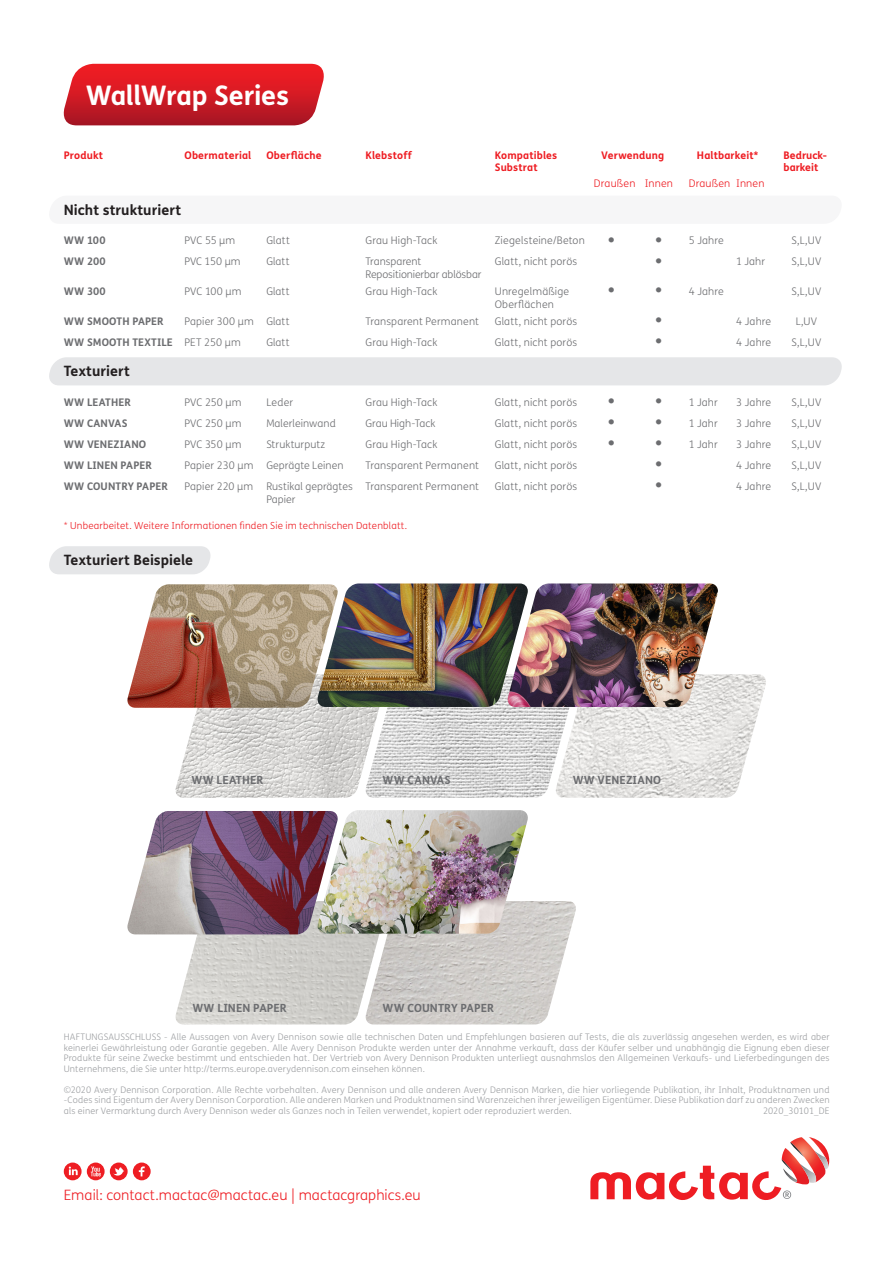
<style>
.page{position:relative;width:893px;height:1263px;background:#fff}
.page>*{position:absolute;margin:0;border:0;box-sizing:border-box;transform-origin:0 0}
._1__Header{font:700 27px "FS Me";letter-spacing:-.01em;color:#fff}
._2__Inleiding{font:300 14.25px "FS Me";letter-spacing:.005em;color:#ee1d23}
._4__Opsomming{font:700 14.25px "FS Me";letter-spacing:.005em;color:#231f20}
._1__Subheader{font:700 11.25px "FS Me";letter-spacing:.01em;color:#6c6d70}
._2__Inleiding-2{font:300 10.5px/12.6px "FS Me";letter-spacing:.015em;color:#6c6d70}
._1__Subheader-2{font:700 10.5px "FS Me";letter-spacing:.015em;color:#6c6d70}
._2__Inleiding-3{font:700 10.5px/12px "FS Me";letter-spacing:.015em;color:#ee1d23}
._2__Inleiding-4{font:300 10.5px/12.6px "FS Me";letter-spacing:-.01em;color:#6c6d70}
._2__Inleiding-5{font:300 10.5px "FS Me";letter-spacing:.015em;color:#ee1d23}
._1__Subheader-3{font:300 9.75px "FS Me";letter-spacing:.02em;color:#ee1d23}
._5__Project_Number{font:300 9px/10.5px "FS Me";letter-spacing:.02em;color:#9d9fa2;text-align:justify}
._5__Project_Number-2{font:300 9px "FS Me";letter-spacing:-.005em;color:#9d9fa2}
</style>
<div class="page">
<div style="left:49px;top:357px;width:793px;height:28px;background:#e5e6e8"></div>
<div style="left:49px;top:546px;width:162px;height:28px;background:#e5e6e8"></div>
<svg style="left:590px;top:1137px;width:239px;height:63px"></svg>
<svg style="left:64px;top:1162px;width:87px;height:18px"></svg>
<svg style="left:63px;top:64px;width:261px;height:61px"></svg>
<img style="left:387px;top:901px;width:189px;height:123px">
<img style="left:174px;top:934px;width:213px;height:90px">
<img style="left:339px;top:810px;width:190px;height:124px">
<img style="left:127px;top:811px;width:212px;height:123px">
<img style="left:175px;top:707px;width:189px;height:91px">
<img style="left:364px;top:707px;width:191px;height:91px">
<img style="left:555px;top:674px;width:211px;height:124px">
<img style="left:339px;top:583px;width:168px;height:124px">
<img style="left:507px;top:583px;width:212px;height:124px">
<img style="left:127px;top:584px;width:212px;height:124px">
<p class="_1__Header" style="left:86px;top:74px;width:205px">WallWrap Series</p>
<p class="_2__Inleiding-3" style="left:64px;top:148px;width:41px">Produkt</p>
<p class="_2__Inleiding-3" style="left:184px;top:148px;width:68px">Obermaterial</p>
<p class="_2__Inleiding-3" style="left:266px;top:148px;width:57px">Oberfläche</p>
<p class="_2__Inleiding-3" style="left:365px;top:148px;width:48px">Klebstoff</p>
<p class="_2__Inleiding-3" style="left:495px;top:148px;width:64px">Kompatibles<br>Substrat</p>
<p class="_2__Inleiding-3" style="left:601px;top:148px;width:65px">Verwendung</p>
<p class="_2__Inleiding-3" style="left:697px;top:148px;width:63px">Haltbarkeit*</p>
<p class="_2__Inleiding-3" style="left:784px;top:148px;width:45px;line-height:12.6px">Bedruck&shy;barkeit</p>
<p class="_2__Inleiding-5" style="left:594px;top:176px;width:43px">Draußen</p>
<p class="_2__Inleiding-5" style="left:645px;top:176px;width:30px">Innen</p>
<p class="_2__Inleiding-5" style="left:689px;top:176px;width:43px">Draußen</p>
<p class="_2__Inleiding-5" style="left:736px;top:176px;width:30px">Innen</p>
<p class="_4__Opsomming" style="left:64px;top:199px;width:119px">Nicht strukturiert</p>
<p class="_1__Subheader-2" style="left:64px;top:232px;width:43px">WW 100</p>
<p class="_2__Inleiding-2" style="left:184px;top:234px;width:52px">PVC 55 µm</p>
<p class="_2__Inleiding-2" style="left:266px;top:234px;width:25px">Glatt</p>
<p class="_2__Inleiding-2" style="left:365px;top:234px;width:74px">Grau High-Tack</p>
<p class="_2__Inleiding-2" style="left:495px;top:234px;width:92px">Ziegelsteine/Beton</p>
<p class="_2__Inleiding-2" style="left:689px;top:234px;width:37px">5 Jahre</p>
<p class="_2__Inleiding-2" style="left:791px;top:234px;width:31px">S,L,UV</p>
<p class="_1__Subheader-2" style="left:64px;top:254px;width:43px">WW 200</p>
<p class="_2__Inleiding-2" style="left:184px;top:255px;width:58px">PVC 150 µm</p>
<p class="_2__Inleiding-2" style="left:266px;top:255px;width:25px">Glatt</p>
<p class="_2__Inleiding-4" style="left:365px;top:255px;width:117px">Transparent<br>Repositionierbar ablösbar</p>
<p class="_2__Inleiding-2" style="left:495px;top:255px;width:84px">Glatt, nicht porös</p>
<p class="_2__Inleiding-2" style="left:736px;top:255px;width:30px">1 Jahr</p>
<p class="_2__Inleiding-2" style="left:791px;top:255px;width:31px">S,L,UV</p>
<p class="_1__Subheader-2" style="left:64px;top:283px;width:43px">WW 300</p>
<p class="_2__Inleiding-2" style="left:184px;top:285px;width:59px">PVC 100 µm</p>
<p class="_2__Inleiding-2" style="left:266px;top:285px;width:25px">Glatt</p>
<p class="_2__Inleiding-2" style="left:365px;top:285px;width:74px">Grau High-Tack</p>
<p class="_2__Inleiding-2" style="left:495px;top:285px;width:76px">Unregelmäßige<br>Oberflächen</p>
<p class="_2__Inleiding-2" style="left:689px;top:285px;width:37px">4 Jahre</p>
<p class="_2__Inleiding-2" style="left:791px;top:285px;width:31px">S,L,UV</p>
<p class="_1__Subheader-2" style="left:64px;top:313px;width:101px">WW SMOOTH PAPER</p>
<p class="_2__Inleiding-2" style="left:184px;top:315px;width:71px">Papier 300 µm</p>
<p class="_2__Inleiding-2" style="left:266px;top:315px;width:25px">Glatt</p>
<p class="_2__Inleiding-2" style="left:365px;top:315px;width:115px">Transparent Permanent</p>
<p class="_2__Inleiding-2" style="left:495px;top:315px;width:84px">Glatt, nicht porös</p>
<p class="_2__Inleiding-2" style="left:736px;top:315px;width:37px">4 Jahre</p>
<p class="_2__Inleiding-2" style="left:796px;top:315px;width:23px">L,UV</p>
<p class="_1__Subheader-2" style="left:64px;top:334px;width:111px">WW SMOOTH TEXTILE</p>
<p class="_2__Inleiding-2" style="left:184px;top:336px;width:58px">PET 250 µm</p>
<p class="_2__Inleiding-2" style="left:266px;top:336px;width:25px">Glatt</p>
<p class="_2__Inleiding-2" style="left:365px;top:336px;width:74px">Grau High-Tack</p>
<p class="_2__Inleiding-2" style="left:495px;top:336px;width:84px">Glatt, nicht porös</p>
<p class="_2__Inleiding-2" style="left:736px;top:336px;width:37px">4 Jahre</p>
<p class="_2__Inleiding-2" style="left:791px;top:336px;width:31px">S,L,UV</p>
<p class="_4__Opsomming" style="left:64px;top:360px;width:68px">Texturiert</p>
<p class="_1__Subheader-2" style="left:64px;top:394px;width:69px">WW LEATHER</p>
<p class="_2__Inleiding-2" style="left:184px;top:395px;width:59px">PVC 250 µm</p>
<p class="_2__Inleiding-2" style="left:266px;top:395px;width:28px">Leder</p>
<p class="_2__Inleiding-2" style="left:365px;top:395px;width:74px">Grau High-Tack</p>
<p class="_2__Inleiding-2" style="left:495px;top:395px;width:84px">Glatt, nicht porös</p>
<p class="_2__Inleiding-2" style="left:689px;top:395px;width:30px">1 Jahr</p>
<p class="_2__Inleiding-2" style="left:736px;top:395px;width:37px">3 Jahre</p>
<p class="_2__Inleiding-2" style="left:791px;top:395px;width:31px">S,L,UV</p>
<p class="_1__Subheader-2" style="left:64px;top:415px;width:65px">WW CANVAS</p>
<p class="_2__Inleiding-2" style="left:184px;top:416px;width:59px">PVC 250 µm</p>
<p class="_2__Inleiding-2" style="left:266px;top:416px;width:71px">Malerleinwand</p>
<p class="_2__Inleiding-2" style="left:365px;top:416px;width:72px">Grau High-Tack</p>
<p class="_2__Inleiding-2" style="left:495px;top:416px;width:84px">Glatt, nicht porös</p>
<p class="_2__Inleiding-2" style="left:689px;top:416px;width:30px">1 Jahr</p>
<p class="_2__Inleiding-2" style="left:736px;top:416px;width:37px">3 Jahre</p>
<p class="_2__Inleiding-2" style="left:791px;top:416px;width:31px">S,L,UV</p>
<p class="_1__Subheader-2" style="left:64px;top:436px;width:84px">WW VENEZIANO</p>
<p class="_2__Inleiding-2" style="left:184px;top:438px;width:58px">PVC 350 µm</p>
<p class="_2__Inleiding-2" style="left:266px;top:438px;width:61px">Strukturputz</p>
<p class="_2__Inleiding-2" style="left:365px;top:438px;width:74px">Grau High-Tack</p>
<p class="_2__Inleiding-2" style="left:495px;top:438px;width:84px">Glatt, nicht porös</p>
<p class="_2__Inleiding-2" style="left:689px;top:438px;width:30px">1 Jahr</p>
<p class="_2__Inleiding-2" style="left:736px;top:438px;width:37px">3 Jahre</p>
<p class="_2__Inleiding-2" style="left:791px;top:438px;width:31px">S,L,UV</p>
<p class="_1__Subheader-2" style="left:64px;top:457px;width:90px">WW LINEN PAPER</p>
<p class="_2__Inleiding-2" style="left:184px;top:459px;width:70px">Papier 230 µm</p>
<p class="_2__Inleiding-2" style="left:266px;top:459px;width:79px">Geprägte Leinen</p>
<p class="_2__Inleiding-2" style="left:365px;top:459px;width:115px">Transparent Permanent</p>
<p class="_2__Inleiding-2" style="left:495px;top:459px;width:84px">Glatt, nicht porös</p>
<p class="_2__Inleiding-2" style="left:736px;top:459px;width:37px">4 Jahre</p>
<p class="_2__Inleiding-2" style="left:791px;top:459px;width:31px">S,L,UV</p>
<p class="_1__Subheader-2" style="left:64px;top:478px;width:106px">WW COUNTRY PAPER</p>
<p class="_2__Inleiding-2" style="left:184px;top:480px;width:70px">Papier 220 µm</p>
<p class="_2__Inleiding-2" style="left:266px;top:480px;width:88px">Rustikal geprägtes<br>Papier</p>
<p class="_2__Inleiding-2" style="left:365px;top:480px;width:115px">Transparent Permanent</p>
<p class="_2__Inleiding-2" style="left:495px;top:480px;width:84px">Glatt, nicht porös</p>
<p class="_2__Inleiding-2" style="left:736px;top:480px;width:37px">4 Jahre</p>
<p class="_2__Inleiding-2" style="left:791px;top:480px;width:31px">S,L,UV</p>
<p class="_1__Subheader-3" style="left:64px;top:518px;width:345px">* Unbearbeitet. Weitere Informationen finden Sie im technischen Datenblatt.</p>
<p class="_4__Opsomming" style="left:64px;top:549px;width:131px">Texturiert Beispiele</p>
<p class="_1__Subheader" style="left:192px;top:771px;width:73px">WW LEATHER</p>
<p class="_1__Subheader" style="left:383px;top:771px;width:70px">WW CANVAS</p>
<p class="_1__Subheader" style="left:573px;top:771px;width:90px">WW VENEZIANO</p>
<p class="_1__Subheader" style="left:192px;top:999px;width:96px">WW LINEN PAPER</p>
<p class="_1__Subheader" style="left:383px;top:999px;width:113px">WW COUNTRY PAPER</p>
<p class="_5__Project_Number" style="left:64px;top:1032px;width:767px">HAFTUNGSAUSSCHLUSS - Alle Aussagen von Avery Dennison sowie alle technischen Daten und Empfehlungen basieren auf Tests, die als zuverlässig angesehen werden, es wird aber keinerlei Gewährleistung oder Garantie gegeben. Alle Avery Dennison Produkte werden unter der Annahme verkauft, dass der Käufer selber und unabhängig die Eignung eben dieser Produkte für seine Zwecke bestimmt und entschieden hat. Der Vertrieb von Avery Dennison Produkten unterliegt ausnahmslos den Allgemeinen Verkaufs- und Lieferbedingungen des Unternehmens, die Sie unter http://terms.europe.averydennison.com einsehen können.</p>
<p class="_5__Project_Number" style="left:64px;top:1084px;width:767px">©2020 Avery Dennison Corporation. Alle Rechte vorbehalten. Avery Dennison und alle anderen Avery Dennison Marken, die hier vorliegende Publikation, ihr Inhalt, Produktnamen und -Codes sind Eigentum der Avery Dennison Corporation. Alle anderen Marken und Produktnamen sind Warenzeichen ihrer jeweiligen Eigentümer. Diese Publikation darf zu anderen Zwecken als einer Vermarktung durch Avery Dennison weder als Ganzes noch in Teilen verwendet, kopiert oder reproduziert werden.</p>
<p class="_5__Project_Number-2" style="left:763px;top:1104px;width:68px">2020_30101_DE</p>
<p class="_2__Inleiding" style="left:64px;top:1186px;width:358px">Email: contact.mactac@mactac.eu | mactacgraphics.eu</p>
</div>
